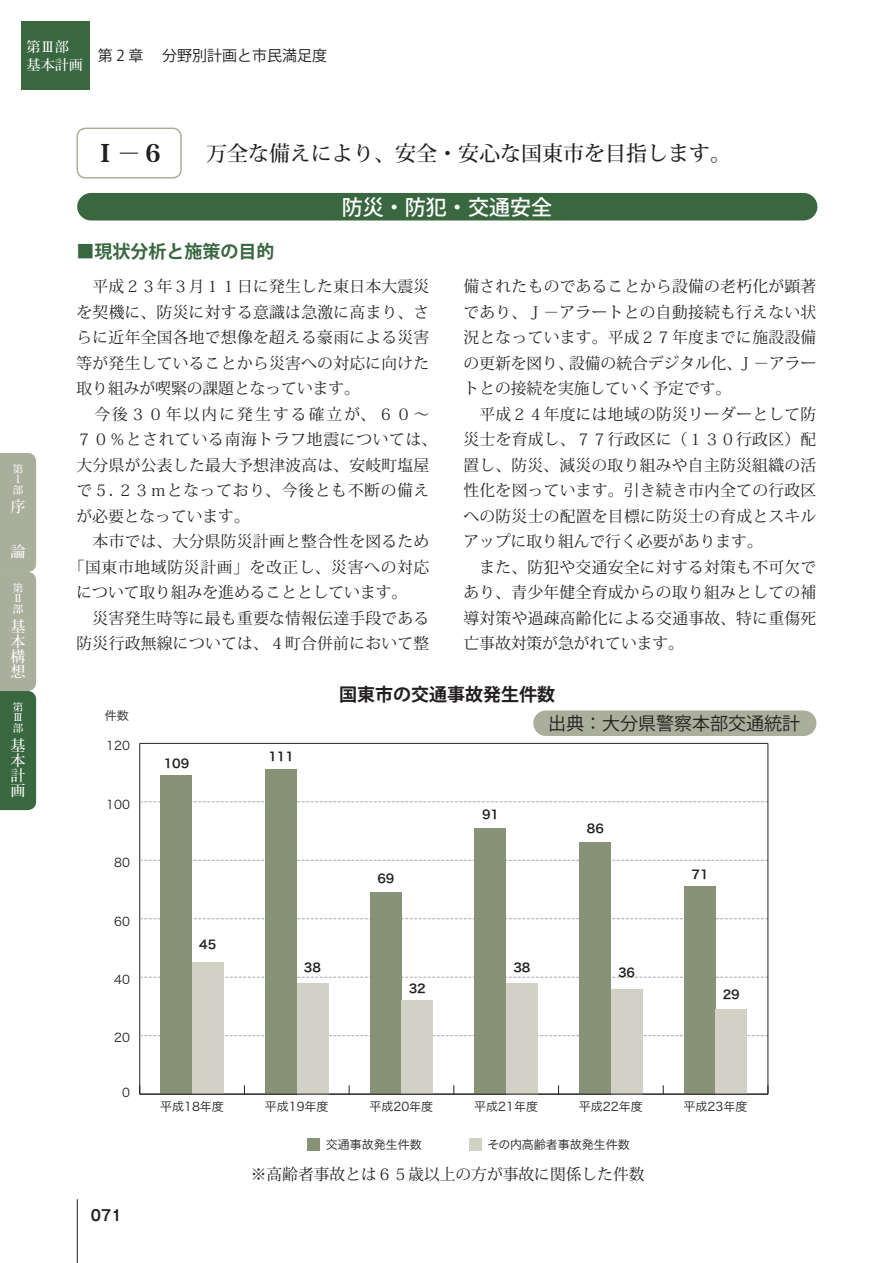
<style>
.page{position:relative;width:893px;height:1263px;background:#fff}
.page>*{position:absolute;margin:0;border:0;box-sizing:border-box;transform-origin:0 0}
.t1{font:800 24px "Koz Min Pro";color:#231f20}
.t2{font:500 21px "Koz Min Pro";color:#231f20}
.t3{font:500 21px "Koz Go Pro";color:#fff}
.t4{font:18px "Koz Go Pro";color:#231f20}
.t5{font:700 18px "Koz Go Pro";color:#231f20}
.t6{font:700 18px "Koz Go Pro";color:#396740}
.t7{font:15.75px/25.5px "Koz Min Pro";letter-spacing:.02em;color:#231f20;text-align:justify}
.t8{font:15.75px/25.5px "Koz Min Pro";letter-spacing:.045em;color:#231f20}
.t9{font:15.75px "Koz Min Pro";color:#231f20}
.t10{font:15px "Koz Go Pro";color:#231f20}
.t11{font:500 15px/15px "Koz Min Pro";color:#fff;text-align:justify}
.t12{font:700 15px "Gothic MB101 Pro De";color:#231f20;scale:.9 1}
.t13{font:500 14.1px "Koz Min Pro";color:#fff}
.t14{font:12px "Hira Kaku Pro W3";color:#231f20}
.t15{font:12px "Hira Kaku Pro W6";color:#231f20}
.t16{font:500 10.5px/10.5px "Koz Min Pro";color:#fff}
</style>
<div class="page">
<hr style="left:77px;top:1199px;width:1px;height:64px;background:#231f20">
<div style="left:77px;top:193px;width:740px;height:27px;background:#396740;border-radius:14px"></div>
<svg style="left:0;top:453px;width:36px;height:357px;background:#84977d"></svg>
<div style="left:21px;top:21px;width:68px;height:69px;background:#396740"></div>
<div style="left:77px;top:128px;width:105px;height:51px;border:2px solid #aaaf9c;border-radius:9px"></div>
<hr style="left:139px;top:743px;width:1px;height:351px;background:#231f20">
<svg style="left:140px;top:1035px;width:628px;height:1px"></svg>
<svg style="left:140px;top:977px;width:628px;height:1px"></svg>
<svg style="left:140px;top:918px;width:628px;height:1px"></svg>
<svg style="left:140px;top:860px;width:628px;height:1px"></svg>
<svg style="left:140px;top:801px;width:628px;height:1px"></svg>
<hr style="left:140px;top:743px;width:628px;height:1px;background:#231f20">
<div style="left:161px;top:775px;width:31px;height:319px;background:#879277"></div>
<div style="left:265px;top:770px;width:32px;height:324px;background:#879277"></div>
<div style="left:370px;top:892px;width:31px;height:202px;background:#879277"></div>
<div style="left:475px;top:828px;width:31px;height:266px;background:#879277"></div>
<div style="left:579px;top:843px;width:32px;height:251px;background:#879277"></div>
<div style="left:684px;top:886px;width:32px;height:208px;background:#879277"></div>
<div style="left:192px;top:962px;width:31px;height:132px;background:#d1d1c6"></div>
<div style="left:297px;top:983px;width:31px;height:111px;background:#d1d1c6"></div>
<div style="left:401px;top:1000px;width:32px;height:94px;background:#d1d1c6"></div>
<div style="left:506px;top:983px;width:32px;height:111px;background:#d1d1c6"></div>
<div style="left:611px;top:989px;width:31px;height:105px;background:#d1d1c6"></div>
<div style="left:716px;top:1009px;width:31px;height:85px;background:#d1d1c6"></div>
<hr style="left:140px;top:1094px;width:628px;height:1px;background:#231f20">
<div style="left:307px;top:1138px;width:13px;height:12px;background:#879277"></div>
<div style="left:469px;top:1138px;width:13px;height:12px;background:#d1d1c6"></div>
<hr style="left:768px;top:743px;width:1px;height:351px;background:#231f20">
<div style="left:533px;top:710px;width:283px;height:26px;background:#aaaf9c;border-radius:13px"></div>
<p class="t13" style="left:27px;top:37px;width:44px">第Ⅲ部</p>
<p class="t13" style="left:27px;top:55px;width:58px">基本計画</p>
<p class="t10" style="left:98px;top:46px;width:231px">第 2 章　 分野別計画と市民満足度</p>
<p class="t1" style="left:93px;top:135px;width:73px">Ⅰ－６</p>
<p class="t2" style="left:206px;top:138px;width:526px">万全な備えにより、安全・安心な国東市を目指します。</p>
<p class="t3" style="left:342px;top:194px;width:211px">防災・防犯・交通安全</p>
<p class="t16" style="left:13px;top:463px;width:12px">第<br>Ⅰ部</p>
<p class="t11" style="left:11px;top:499px;width:16px">序</p>
<p class="t11" style="left:11px;top:544px;width:16px">論</p>
<p class="t16" style="left:13px;top:582px;width:12px">第<br>Ⅱ部</p>
<p class="t11" style="left:11px;top:618px;width:16px">基本構想</p>
<p class="t16" style="left:13px;top:701px;width:12px;text-align:justify">第Ⅲ部</p>
<p class="t11" style="left:11px;top:737px;width:16px">基本計画</p>
<p class="t6" style="left:77px;top:240px;width:200px">■現状分析と施策の目的</p>
<p class="t7" style="left:77px;top:273px;width:354px">　平成２３年３月１１日に発生した東日本大震災を契機に、防災に対する意識は急激に高まり、さらに近年全国各地で想像を超える豪雨による災害等が発生していることから災害への対応に向けた取り組みが喫緊の課題となっています。</p>
<p class="t8" style="left:77px;top:401px;width:362px">　今後３０年以内に発生する確立が、６０～<br>７０％とされている南海トラフ地震については、大分県が公表した最大予想津波高は、安岐町塩屋で５．２３ｍとなっており、今後とも不断の備えが必要となっています。</p>
<p class="t7" style="left:77px;top:528px;width:354px">　本市では、大分県防災計画と整合性を図るため</p>
<p class="t8" style="left:69px;top:554px;width:362px">「国東市地域防災計画」を改正し、災害への対応</p>
<p class="t9" style="left:77px;top:581px;width:332px">について取り組みを進めることとしています。</p>
<p class="t7" style="left:77px;top:605px;width:354px">　災害発生時等に最も重要な情報伝達手段である防災行政無線については、４町合併前において整</p>
<p class="t7" style="left:463px;top:273px;width:354px">備されたものであることから設備の老朽化が顕著であり、Ｊ－アラートとの自動接続も行えない状況となっています。平成２７年度までに施設設備の更新を図り、設備の統合デジタル化、Ｊ－アラートとの接続を実施していく予定です。</p>
<p class="t7" style="left:463px;top:401px;width:354px">　平成２４年度には地域の防災リーダーとして防災士を育成し、７７行政区に（１３０行政区）配置し、防災、減災の取り組みや自主防災組織の活性化を図っています。引き続き市内全ての行政区への防災士の配置を目標に防災士の育成とスキルアップに取り組んで行く必要があります。</p>
<p class="t7" style="left:463px;top:554px;width:354px">　また、防犯や交通安全に対する対策も不可欠であり、青少年健全育成からの取り組みとしての補導対策や過疎高齢化による交通事故、特に重傷死亡事故対策が急がれています。</p>
<p class="t14" style="left:105px;top:705px;width:25px">件数</p>
<p class="t14" style="left:106px;top:735px;width:25px">120</p>
<p class="t14" style="left:106px;top:793px;width:25px">100</p>
<p class="t14" style="left:114px;top:852px;width:17px">80</p>
<p class="t14" style="left:114px;top:910px;width:17px">60</p>
<p class="t14" style="left:114px;top:969px;width:17px">40</p>
<p class="t14" style="left:114px;top:1027px;width:17px">20</p>
<p class="t14" style="left:122px;top:1081px;width:9px">0</p>
<p class="t12" style="left:91px;top:1203px;width:36px">071</p>
<p class="t5" style="left:339px;top:683px;width:217px">国東市の交通事故発生件数</p>
<p class="t15" style="left:164px;top:753px;width:27px">109</p>
<p class="t15" style="left:268px;top:746px;width:27px">111</p>
<p class="t15" style="left:199px;top:934px;width:19px">45</p>
<p class="t15" style="left:304px;top:957px;width:19px">38</p>
<p class="t15" style="left:377px;top:868px;width:19px">69</p>
<p class="t15" style="left:409px;top:978px;width:19px">32</p>
<p class="t15" style="left:482px;top:804px;width:19px">91</p>
<p class="t4" style="left:548px;top:712px;width:253px">出典：大分県警察本部交通統計</p>
<p class="t15" style="left:587px;top:818px;width:19px">86</p>
<p class="t15" style="left:691px;top:864px;width:19px">71</p>
<p class="t15" style="left:513px;top:957px;width:19px">38</p>
<p class="t15" style="left:618px;top:962px;width:19px">36</p>
<p class="t15" style="left:723px;top:984px;width:19px">29</p>
<p class="t14" style="left:160px;top:1096px;width:65px">平成18年度</p>
<p class="t14" style="left:265px;top:1096px;width:65px">平成19年度</p>
<p class="t14" style="left:370px;top:1096px;width:65px">平成20年度</p>
<p class="t14" style="left:474px;top:1096px;width:65px">平成21年度</p>
<p class="t14" style="left:579px;top:1096px;width:65px">平成22年度</p>
<p class="t14" style="left:326px;top:1134px;width:97px">交通事故発生件数</p>
<p class="t14" style="left:487px;top:1134px;width:144px">その内高齢者事故発生件数</p>
<p class="t9" style="left:251px;top:1163px;width:395px">※高齢者事故とは６５歳以上の方が事故に関係した件数</p>
<p class="t14" style="left:684px;top:1096px;width:65px">平成23年度</p>
</div>
